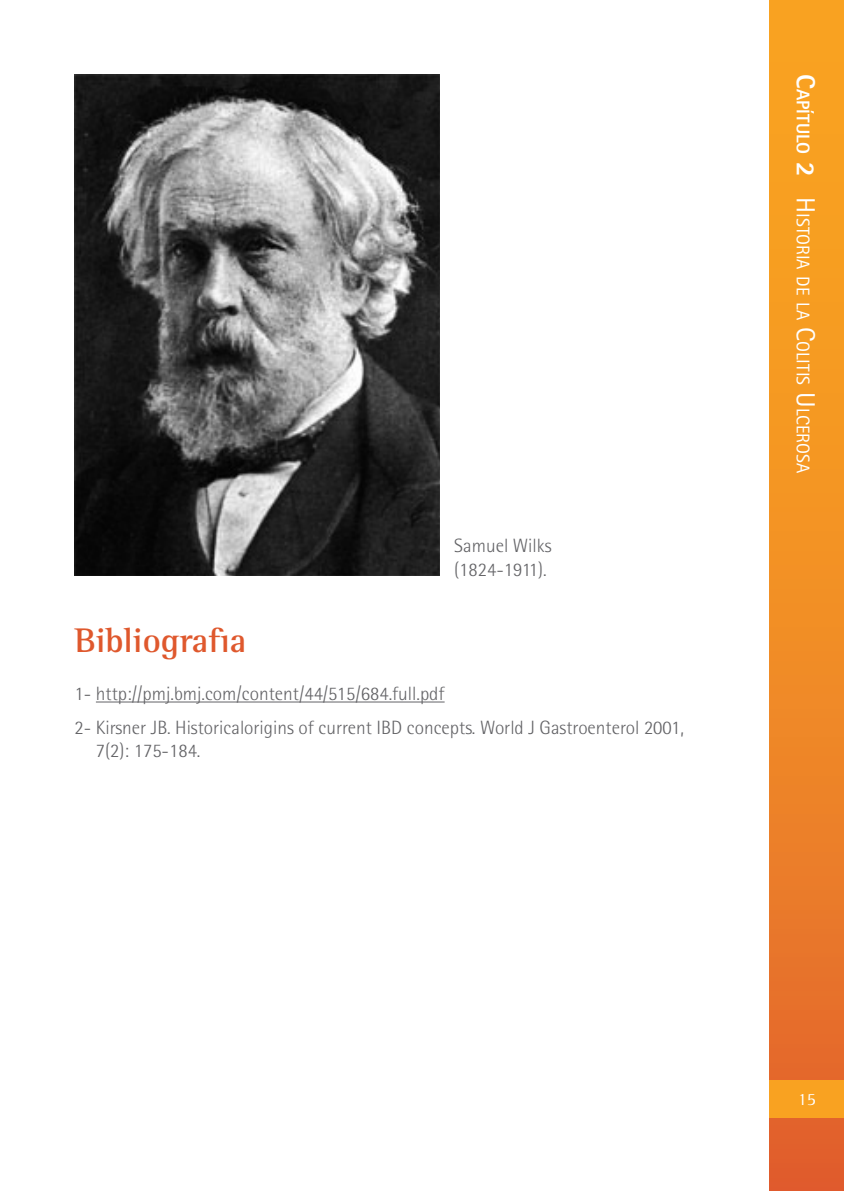
<style>
.page{position:relative;width:844px;height:1191px;background:#fff}
.page>*{position:absolute;margin:0;border:0;box-sizing:border-box;transform-origin:0 0}
.t1{font:700 35px "Rotis Semi Serif";color:#df582d}
.t2{font:300 19.25px/33.6px "Rotis Semi Sans";color:#636366}
.t3{font:18.38px "Rotis Sans Serif";color:#fff}
.t4{font:17.5px "Rotis Semi Serif";color:#fff}
.s1{font-weight:800;font-size:26.25px}
.s2{font-weight:800}
.s3{font-size:26.25px}
</style>
<div class="page">
<div style="left:769px;top:0;width:74px;height:1191px;background:linear-gradient(to bottom,#fdad1f,#e4682d)"></div>
<div style="left:769px;top:1080px;width:74px;height:37px;background:#f9a221"></div>
<hr style="left:96px;top:701px;width:348px;height:1px;background:#636366">
<img style="left:74px;top:74px;width:365px;height:501px">
<p class="t2" style="left:454px;top:533px;width:99px;line-height:23.6px">Samuel Wilks (1824-1911).</p>
<h1 class="t1" style="left:74px;top:619px;width:173px">Bibliografia</h1>
<p class="t2" style="left:74px;top:677px;width:611px">1- http://pmj.bmj.com/content/44/515/684.full.pdf<br>2- Kirsner JB. Historicalorigins of current IBD concepts. World J Gastroenterol 2001,</p>
<p class="t2" style="left:96px;top:734px;width:106px">7(2): 175-184.</p>
<p class="t3" style="left:813px;top:74px;width:400px;rotate:90deg"><span class="s1">C</span><span class="s2">apítulo</span> <span class="s1">2</span> <span class="s3">H</span>istoria de la <span class="s3">C</span>olitis <span class="s3">U</span>lcerosa</p>
<p class="t4" style="left:797px;top:1089px;width:20px">15</p>
</div>
